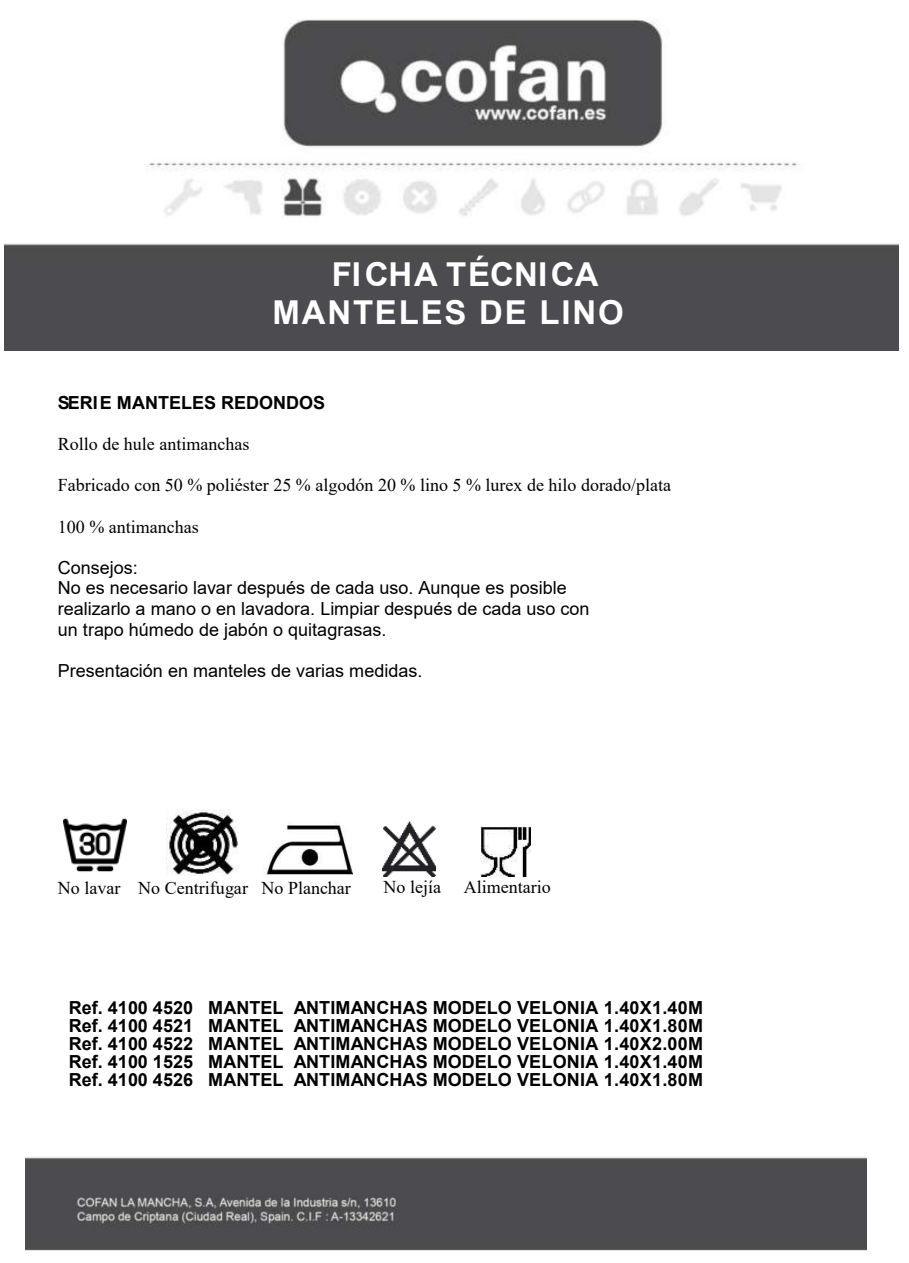
<style>
.page{position:relative;width:909px;height:1263px;background:#fff}
.page>*{position:absolute;margin:0;border:0;box-sizing:border-box;transform-origin:0 0}
.t1{font:700 33px/38px "Arial";letter-spacing:.055em;color:#fff}
.t2{font:700 18px/18px "Arial";color:#000;text-align:justify}
.t3{font:18px/20.7px "Arial";color:#000}
.t4{font:18px "Times New Roman";color:#000}
</style>
<div class="page">
<img style="left:5px;top:19px;width:893px;height:331px">
<img style="left:63px;top:818px;width:63px;height:54px">
<img style="left:166px;top:809px;width:72px;height:67px">
<img style="left:263px;top:825px;width:89px;height:50px">
<img style="left:382px;top:821px;width:53px;height:56px">
<img style="left:480px;top:826px;width:50px;height:51px">
<img style="left:26px;top:1157px;width:839px;height:94px">
<h1 class="t1" style="left:272px;top:259px;width:352px;text-indent:59px">FICHA TÉCNICA<br>MANTELES DE LINO</h1>
<p class="t2" style="left:58px;top:396px;width:269px">SERIE MANTELES REDONDOS</p>
<p class="t4" style="left:58px;top:438px;width:193px">Rollo de hule antimanchas</p>
<p class="t4" style="left:58px;top:479px;width:614px">Fabricado con 50 % poliéster 25 % algodón 20 % lino 5 % lurex de hilo dorado/plata</p>
<p class="t4" style="left:58px;top:520px;width:142px">100 % antimanchas</p>
<p class="t3" style="left:58px;top:559px;width:533px">Consejos:<br>No es necesario lavar después de cada uso. Aunque es posible realizarlo a mano o en lavadora. Limpiar después de cada uso con un trapo húmedo de jabón o quitagrasas.</p>
<p class="t3" style="left:58px;top:662px;width:366px">Presentación en manteles de varias medidas.</p>
<p class="t4" style="left:58px;top:882px;width:294px">No lavar No Centrifugar No Planchar</p>
<p class="t4" style="left:383px;top:881px;width:59px">No lejía</p>
<p class="t4" style="left:463px;top:881px;width:88px">Alimentario</p>
<p class="t2" style="left:69px;top:1000px;width:635px">Ref. 4100 4520 MANTEL ANTIMANCHAS MODELO VELONIA 1.40X1.40M Ref. 4100 4521 MANTEL ANTIMANCHAS MODELO VELONIA 1.40X1.80M Ref. 4100 4522 MANTEL ANTIMANCHAS MODELO VELONIA 1.40X2.00M Ref. 4100 1525 MANTEL ANTIMANCHAS MODELO VELONIA 1.40X1.40M Ref. 4100 4526 MANTEL ANTIMANCHAS MODELO VELONIA 1.40X1.80M</p>
</div>
